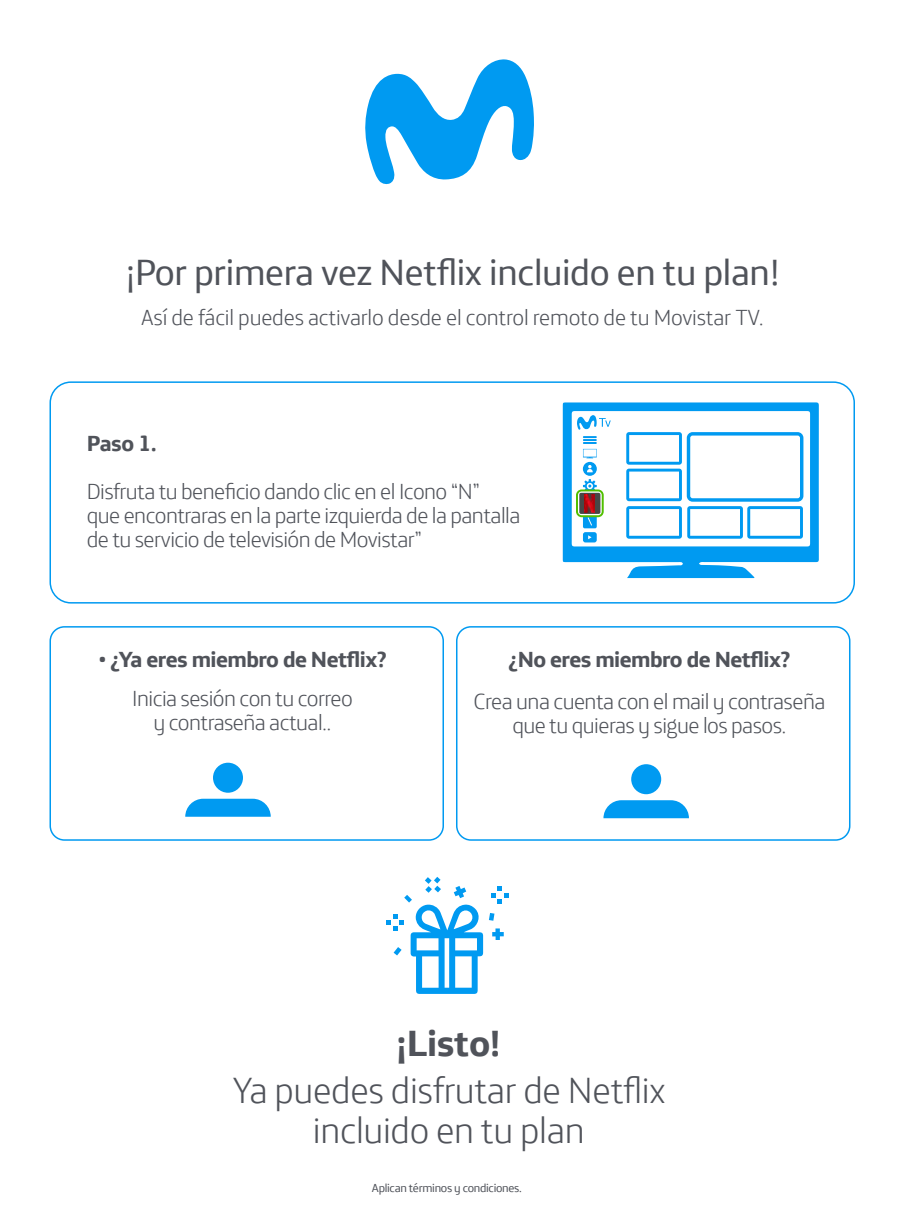
<style>
.page{position:relative;width:900px;height:1208px;background:#fff}
.page>*{position:absolute;margin:0;border:0;box-sizing:border-box;transform-origin:0 0}
.t1{font:300 37.5px/40.5px "Telefonica";letter-spacing:-.01em;color:#50535a;text-align:center}
.t2{font:37.5px "Telefonica";letter-spacing:-.01em;color:#50535a}
.t3{font:700 37.5px "Telefonica";letter-spacing:-.01em;color:#50535a}
.t4{font:300 22.5px/24px "Telefonica";letter-spacing:-.025em;color:#50535a;text-align:center}
.t5{font:700 22.5px "Telefonica";letter-spacing:-.025em;color:#50535a}
.t6{font:12px "Telefonica";letter-spacing:-.025em;color:#50535a}
.s1{font-weight:700}
</style>
<div class="page">
<svg style="left:365px;top:59px;width:169px;height:126px"></svg>
<div style="left:50px;top:381px;width:805px;height:222px;border:2px solid #009af1;border-radius:21px"></div>
<div style="left:50px;top:626px;width:394px;height:214px;border:2px solid #009af1;border-radius:14px"></div>
<div style="left:456px;top:626px;width:394px;height:214px;border:2px solid #009af1;border-radius:14px"></div>
<div style="left:213px;top:762px;width:30px;height:30px;background:#009af1;border-radius:50%"></div>
<svg style="left:185px;top:798px;width:86px;height:18px;background:#23a7f2"></svg>
<div style="left:631px;top:764px;width:30px;height:30px;background:#009af1;border-radius:15px"></div>
<svg style="left:603px;top:800px;width:86px;height:18px;background:#1ba5f2"></svg>
<svg style="left:411px;top:904px;width:72px;height:89px"></svg>
<svg style="left:454px;top:886px;width:12px;height:11px"></svg>
<svg style="left:492px;top:928px;width:12px;height:11px"></svg>
<svg style="left:394px;top:946px;width:8px;height:9px"></svg>
<svg style="left:404px;top:894px;width:8px;height:8px"></svg>
<div style="left:489px;top:912px;width:5px;height:8px;background:#009af1"></div>
<svg style="left:425px;top:876px;width:7px;height:7px"></svg>
<svg style="left:434px;top:885px;width:7px;height:7px"></svg>
<svg style="left:425px;top:885px;width:7px;height:7px"></svg>
<svg style="left:491px;top:886px;width:17px;height:17px"></svg>
<svg style="left:434px;top:876px;width:7px;height:7px"></svg>
<svg style="left:387px;top:914px;width:17px;height:17px"></svg>
<svg style="left:563px;top:402px;width:256px;height:176px"></svg>
<svg style="left:626px;top:432px;width:177px;height:106px"></svg>
<svg style="left:576px;top:436px;width:28px;height:106px"></svg>
<div style="left:579px;top:492px;width:21px;height:22px;background:#474747;border-radius:2px"></div>
<img style="left:585px;top:494px;width:10px;height:18px">
<svg style="left:577px;top:415px;width:34px;height:14px"></svg>
<h1 class="t2" style="left:125px;top:240px;width:656px">¡Por primera vez Netflix incluido en tu plan!</h1>
<p class="t4" style="left:141px;top:302px;width:624px">Así de fácil puedes activarlo desde el control remoto de tu Movistar TV.</p>
<p class="t5" style="left:87px;top:423px;width:71px">Paso 1.</p>
<p class="t4" style="left:87px;top:476px;width:435px;text-align:left">Disfruta tu beneficio dando clic en el Icono “N”<br>que encontraras en la parte izquierda de la pantalla de tu servicio de televisión de Movistar”</p>
<p class="t4" style="left:99px;top:636px;width:289px;line-height:39px">• <span class="s1">¿Ya eres miembro de Netflix?<br></span>Inicia sesión con tu correo</p>
<p class="t4" style="left:153px;top:707px;width:180px">y contraseña actual..</p>
<p class="t5" style="left:508px;top:639px;width:283px">¿No eres miembro de Netflix?</p>
<p class="t4" style="left:474px;top:686px;width:353px">Crea una cuenta con el mail y contraseña que tu quieras y sigue los pasos.</p>
<h1 class="t3" style="left:396px;top:1009px;width:106px">¡Listo!</h1>
<h1 class="t1" style="left:233px;top:1063px;width:435px">Ya puedes disfrutar de Netflix incluido en tu plan</h1>
<p class="t6" style="left:372px;top:1177px;width:152px">Aplican términos y condiciones.</p>
</div>
